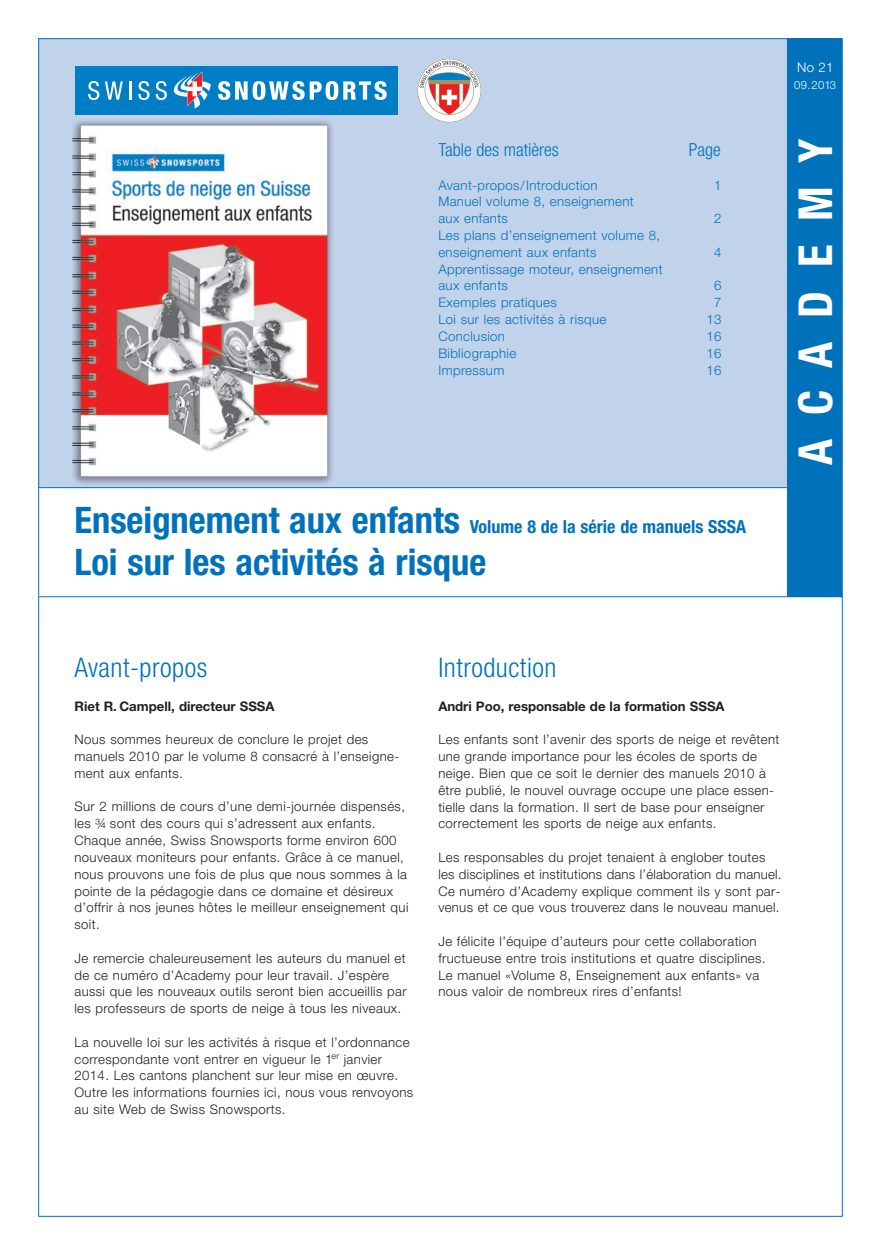
<style>
.page{position:relative;width:881px;height:1255px;background:#fff}
.page>*{position:absolute;margin:0;border:0;box-sizing:border-box;transform-origin:0 0}
.t1{font:700 condensed 46.8px "Helvetica Neue LT Std";letter-spacing:.505em;color:#fff}
.t2{font:700 condensed 36.6px "Helvetica Neue LT Std";color:#0072bc}
.t3{font:300 condensed 27px "Helvetica Neue LT Std";letter-spacing:.02em;color:#0072bc}
.t4{font:700 condensed 18px "Helvetica Neue LT Std";color:#0072bc}
.t5{font:300 condensed 18px "Helvetica Neue LT Std";color:#0072bc}
.t6{font:300 13.2px/16.8px "Helvetica Neue LT Std";letter-spacing:.03em;color:#231f20}
.t7{font:300 13.2px/16.8px "Helvetica Neue LT Std";letter-spacing:.03em;color:#0072bc}
.t8{font:700 13.2px "Helvetica Neue LT Std";color:#231f20}
.t9{font:300 13.2px "Helvetica Neue LT Std";color:#fff}
.t10{font:300 11.25px "Helvetica Neue LT Std";letter-spacing:.025em;color:#fff}
.s1{font-size:36.6px}
</style>
<div class="page">
<div style="left:38px;top:38px;width:749px;height:449px;background:#c1d2eb"></div>
<div style="left:787px;top:38px;width:55px;height:558px;background:#0072bc"></div>
<div style="left:75px;top:66px;width:323px;height:49px;background:#007ec5"></div>
<svg style="left:88px;top:81px;width:11px;height:19px"></svg>
<svg style="left:105px;top:81px;width:18px;height:19px"></svg>
<svg style="left:129px;top:81px;width:2px;height:19px"></svg>
<svg style="left:138px;top:81px;width:11px;height:19px"></svg>
<svg style="left:156px;top:81px;width:11px;height:19px"></svg>
<svg style="left:218px;top:81px;width:168px;height:19px"></svg>
<svg style="left:174px;top:71px;width:37px;height:38px"></svg>
<hr style="left:39px;top:596px;width:803px;height:1px;background:#0072bc">
<div style="left:418px;top:59px;width:62px;height:63px;background:#fff;border-radius:50%"></div>
<svg style="left:419px;top:61px;width:59px;height:54px"></svg>
<hr style="left:38px;top:487px;width:752px;height:1px;background:#0072bc">
<img style="left:60px;top:120px;width:296px;height:368px">
<h3 class="t5" style="left:438px;top:143px;width:122px">Table des matières</h3>
<h3 class="t5" style="left:688px;top:143px;width:33px">Page</h3>
<p class="t7" style="left:438px;top:178px;width:161px">Avant-propos/Introduction</p>
<p class="t7" style="left:713px;top:178px;width:9px">1</p>
<p class="t7" style="left:438px;top:194px;width:197px">Manuel volume 8, enseignement aux enfants</p>
<p class="t7" style="left:713px;top:211px;width:9px">2</p>
<p class="t7" style="left:438px;top:228px;width:223px">Les plans d’enseignement volume 8, enseignement aux enfants</p>
<p class="t7" style="left:438px;top:262px;width:226px">Apprentissage moteur, enseignement aux enfants</p>
<p class="t7" style="left:713px;top:245px;width:9px">4</p>
<p class="t7" style="left:713px;top:278px;width:9px">6</p>
<p class="t7" style="left:438px;top:295px;width:120px">Exemples pratiques</p>
<p class="t7" style="left:713px;top:295px;width:9px">7</p>
<p class="t7" style="left:438px;top:312px;width:169px">Loi sur les activités à risque</p>
<p class="t7" style="left:706px;top:312px;width:17px">13</p>
<p class="t7" style="left:438px;top:329px;width:68px">Conclusion</p>
<p class="t7" style="left:706px;top:329px;width:17px">16</p>
<p class="t7" style="left:438px;top:346px;width:79px">Bibliographie</p>
<p class="t7" style="left:706px;top:346px;width:17px">16</p>
<p class="t7" style="left:438px;top:362px;width:68px">Impressum</p>
<p class="t7" style="left:706px;top:362px;width:17px">16</p>
<h3 class="t4" style="left:74px;top:520px;width:673px"><span class="s1">Enseignement aux enfants</span> Volume 8 de la série de manuels SSSA</h3>
<h2 class="t2" style="left:74px;top:549px;width:413px">Loi sur les activités à risque</h2>
<p class="t9" style="left:797px;top:62px;width:38px">No 21</p>
<p class="t10" style="left:793px;top:81px;width:43px">09.2013</p>
<h1 class="t1" style="left:798px;top:465px;width:328px;rotate:-90deg">ACADEMY</h1>
<h3 class="t3" style="left:74px;top:657px;width:134px">Avant-propos</h3>
<p class="t8" style="left:74px;top:701px;width:201px">Riet R. Campell, directeur SSSA</p>
<p class="t6" style="left:74px;top:732px;width:326px">Nous sommes heureux de conclure le projet des manuels 2010 par le volume 8 consacré à l’enseigne&shy;ment aux enfants.</p>
<p class="t6" style="left:74px;top:799px;width:335px">Sur 2 millions de cours d’une demi-journée dispensés, les ¾ sont des cours qui s’adressent aux enfants.<br>Chaque année, Swiss Snowsports forme environ 600 nouveaux moniteurs pour enfants. Grâce à ce manuel, nous prouvons une fois de plus que nous sommes à la pointe de la pédagogie dans ce domaine et désireux d’offrir à nos jeunes hôtes le meilleur enseignement qui soit.</p>
<p class="t6" style="left:74px;top:950px;width:333px">Je remercie chaleureusement les auteurs du manuel et de ce numéro d’Academy pour leur travail. J’espère aussi que les nouveaux outils seront bien accueillis par les professeurs de sports de neige à tous les niveaux.</p>
<p class="t6" style="left:74px;top:1034px;width:340px">La nouvelle loi sur les activités à risque et l’ordonnance correspondante vont entrer en vigueur le 1<sup>er</sup> janvier 2014. Les cantons planchent sur leur mise en œuvre.<br>Outre les informations fournies ici, nous vous renvoyons au site Web de Swiss Snowsports.</p>
<h3 class="t3" style="left:438px;top:657px;width:120px">Introduction</h3>
<p class="t8" style="left:438px;top:701px;width:287px">Andri Poo, responsable de la formation SSSA</p>
<p class="t6" style="left:438px;top:732px;width:342px">Les enfants sont l’avenir des sports de neige et revêtent une grande importance pour les écoles de sports de neige. Bien que ce soit le dernier des manuels 2010 à être publié, le nouvel ouvrage occupe une place essen&shy;tielle dans la formation. Il sert de base pour enseigner correctement les sports de neige aux enfants.</p>
<p class="t6" style="left:438px;top:850px;width:344px">Les responsables du projet tenaient à englober toutes les disciplines et institutions dans l’élaboration du manuel.<br>Ce numéro d’Academy explique comment ils y sont par&shy;venus et ce que vous trouverez dans le nouveau manuel.</p>
<p class="t6" style="left:438px;top:934px;width:328px">Je félicite l’équipe d’auteurs pour cette collaboration fructueuse entre trois institutions et quatre disciplines.<br>Le manuel «Volume 8, Enseignement aux enfants» va nous valoir de nombreux rires d’enfants!</p>
</div>
